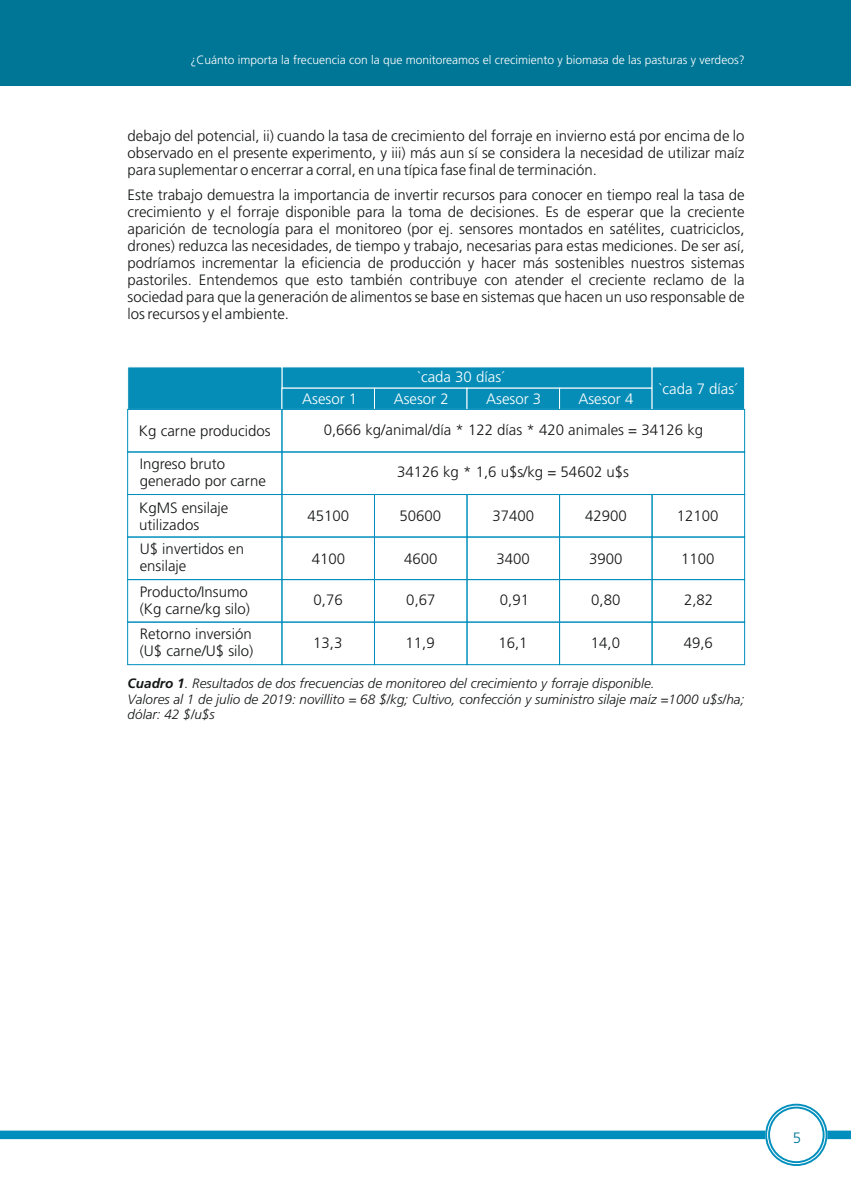
<style>
.page{position:relative;width:851px;height:1191px;background:#fff}
.page>*{position:absolute;margin:0;border:0;box-sizing:border-box;transform-origin:0 0}
.t1{font:15px/17px "Frutiger Light A";color:#151616}
.t2{font:15px "Frutiger Light A";color:#fff}
.t3{font:15px "Frutiger Light A";color:#007696}
.t4{font:italic 300 13.5px/15.5px "Frutiger";color:#151616}
.t5{font:12px "Frutiger Light A";color:#fff}
.s1{font-weight:700}
</style>
<div class="page">
<svg style="left:127px;top:367px;width:618px;height:43px;background:#1091ba"></svg>
<div style="left:127px;top:409px;width:155px;height:43px;border:1px solid #008fbd"></div>
<div style="left:281px;top:409px;width:463px;height:43px;border:1px solid #008fbd"></div>
<div style="left:127px;top:451px;width:155px;height:44px;border:1px solid #008fbd"></div>
<div style="left:281px;top:451px;width:463px;height:44px;border:1px solid #008fbd"></div>
<div style="left:127px;top:494px;width:155px;height:43px;border:1px solid #008fbd"></div>
<div style="left:281px;top:494px;width:94px;height:43px;border:1px solid #008fbd"></div>
<div style="left:374px;top:494px;width:93px;height:43px;border:1px solid #008fbd"></div>
<div style="left:466px;top:494px;width:94px;height:43px;border:1px solid #008fbd"></div>
<div style="left:559px;top:494px;width:93px;height:43px;border:1px solid #008fbd"></div>
<div style="left:651px;top:494px;width:93px;height:43px;border:1px solid #008fbd"></div>
<div style="left:127px;top:536px;width:155px;height:44px;border:1px solid #008fbd"></div>
<div style="left:281px;top:536px;width:94px;height:44px;border:1px solid #008fbd"></div>
<div style="left:374px;top:536px;width:93px;height:44px;border:1px solid #008fbd"></div>
<div style="left:466px;top:536px;width:94px;height:44px;border:1px solid #008fbd"></div>
<div style="left:559px;top:536px;width:93px;height:44px;border:1px solid #008fbd"></div>
<div style="left:651px;top:536px;width:93px;height:44px;border:1px solid #008fbd"></div>
<div style="left:127px;top:579px;width:155px;height:43px;border:1px solid #008fbd"></div>
<div style="left:281px;top:579px;width:94px;height:43px;border:1px solid #008fbd"></div>
<div style="left:374px;top:579px;width:93px;height:43px;border:1px solid #008fbd"></div>
<div style="left:466px;top:579px;width:94px;height:43px;border:1px solid #008fbd"></div>
<div style="left:559px;top:579px;width:93px;height:43px;border:1px solid #008fbd"></div>
<div style="left:651px;top:579px;width:93px;height:43px;border:1px solid #008fbd"></div>
<div style="left:127px;top:622px;width:155px;height:43px;border:1px solid #008fbd"></div>
<div style="left:281px;top:622px;width:94px;height:43px;border:1px solid #008fbd"></div>
<div style="left:374px;top:622px;width:93px;height:43px;border:1px solid #008fbd"></div>
<div style="left:466px;top:622px;width:94px;height:43px;border:1px solid #008fbd"></div>
<div style="left:559px;top:622px;width:93px;height:43px;border:1px solid #008fbd"></div>
<div style="left:651px;top:622px;width:93px;height:43px;border:1px solid #008fbd"></div>
<svg style="left:0;top:1103px;width:850px;height:63px"></svg>
<div style="left:0;top:0;width:850px;height:85px;background:#007696"></div>
<p class="t5" style="left:190px;top:54px;width:555px">¿Cuánto importa la frecuencia con la que monitoreamos el crecimiento y biomasa de las pasturas y verdeos?</p>
<p class="t1" style="left:128px;top:128px;width:618px;text-align:justify">debajo del potencial, ii) cuando la tasa de crecimiento del forraje en invierno está por encima de lo observado en el presente experimento, y iii) más aun sí se considera la necesidad de utilizar maíz para suplementar o encerrar a corral, en una típica fase final de terminación.</p>
<p class="t1" style="left:128px;top:188px;width:618px;text-align:justify">Este trabajo demuestra la importancia de invertir recursos para conocer en tiempo real la tasa de crecimiento y el forraje disponible para la toma de decisiones. Es de esperar que la creciente aparición de tecnología para el monitoreo (por ej. sensores montados en satélites, cuatriciclos, drones) reduzca las necesidades, de tiempo y trabajo, necesarias para estas mediciones. De ser así, podríamos incrementar la eficiencia de producción y hacer más sostenibles nuestros sistemas pastoriles. Entendemos que esto también contribuye con atender el creciente reclamo de la sociedad para que la generación de alimentos se base en sistemas que hacen un uso responsable de los recursos y el ambiente.</p>
<p class="t1" style="left:139px;top:423px;width:133px">Kg carne producidos</p>
<p class="t1" style="left:140px;top:456px;width:128px">Ingreso bruto generado por carne</p>
<p class="t1" style="left:139px;top:500px;width:91px">KgMS ensilaje utilizados</p>
<p class="t1" style="left:140px;top:541px;width:106px">U$ invertidos en ensilaje</p>
<p class="t1" style="left:140px;top:584px;width:112px">Producto/Insumo (Kg carne/kg silo)</p>
<p class="t1" style="left:140px;top:627px;width:115px">Retorno inversión (U$ carne/U$ silo)</p>
<p class="t2" style="left:417px;top:370px;width:88px">`cada 30 días´</p>
<p class="t2" style="left:302px;top:392px;width:57px">Asesor 1</p>
<p class="t2" style="left:394px;top:392px;width:57px">Asesor 2</p>
<p class="t2" style="left:486px;top:392px;width:57px">Asesor 3</p>
<p class="t2" style="left:578px;top:392px;width:57px">Asesor 4</p>
<p class="t2" style="left:659px;top:382px;width:80px">`cada 7 días´</p>
<p class="t1" style="left:324px;top:422px;width:381px">0,666 kg/animal/día * 122 días * 420 animales = 34126 kg</p>
<p class="t1" style="left:397px;top:464px;width:233px">34126 kg * 1,6 u$s/kg = 54602 u$s</p>
<p class="t1" style="left:307px;top:508px;width:43px">45100</p>
<p class="t1" style="left:399px;top:508px;width:43px">50600</p>
<p class="t1" style="left:492px;top:508px;width:43px">37400</p>
<p class="t1" style="left:585px;top:508px;width:43px">42900</p>
<p class="t1" style="left:676px;top:508px;width:43px">12100</p>
<p class="t1" style="left:312px;top:551px;width:35px">4100</p>
<p class="t1" style="left:404px;top:551px;width:35px">4600</p>
<p class="t1" style="left:496px;top:551px;width:35px">3400</p>
<p class="t1" style="left:589px;top:551px;width:35px">3900</p>
<p class="t1" style="left:681px;top:551px;width:35px">1100</p>
<p class="t1" style="left:313px;top:592px;width:31px">0,76</p>
<p class="t1" style="left:406px;top:592px;width:31px">0,67</p>
<p class="t1" style="left:500px;top:592px;width:31px">0,91</p>
<p class="t1" style="left:591px;top:592px;width:31px">0,80</p>
<p class="t1" style="left:684px;top:592px;width:31px">2,82</p>
<p class="t1" style="left:313px;top:635px;width:31px">13,3</p>
<p class="t1" style="left:405px;top:635px;width:31px">11,9</p>
<p class="t1" style="left:498px;top:635px;width:31px">16,1</p>
<p class="t1" style="left:591px;top:635px;width:31px">14,0</p>
<p class="t1" style="left:683px;top:635px;width:31px">49,6</p>
<p class="t4" style="left:128px;top:676px;width:618px"><span class="s1">Cuadro 1</span>. Resultados de dos frecuencias de monitoreo del crecimiento y forraje disponible.<br>Valores al 1 de julio de 2019: novillito = 68 $/kg; Cultivo, confección y suministro silaje maíz =1000 u$s/ha; dólar: 42 $/u$s</p>
<p class="t3" style="left:792px;top:1131px;width:10px">5</p>
</div>
